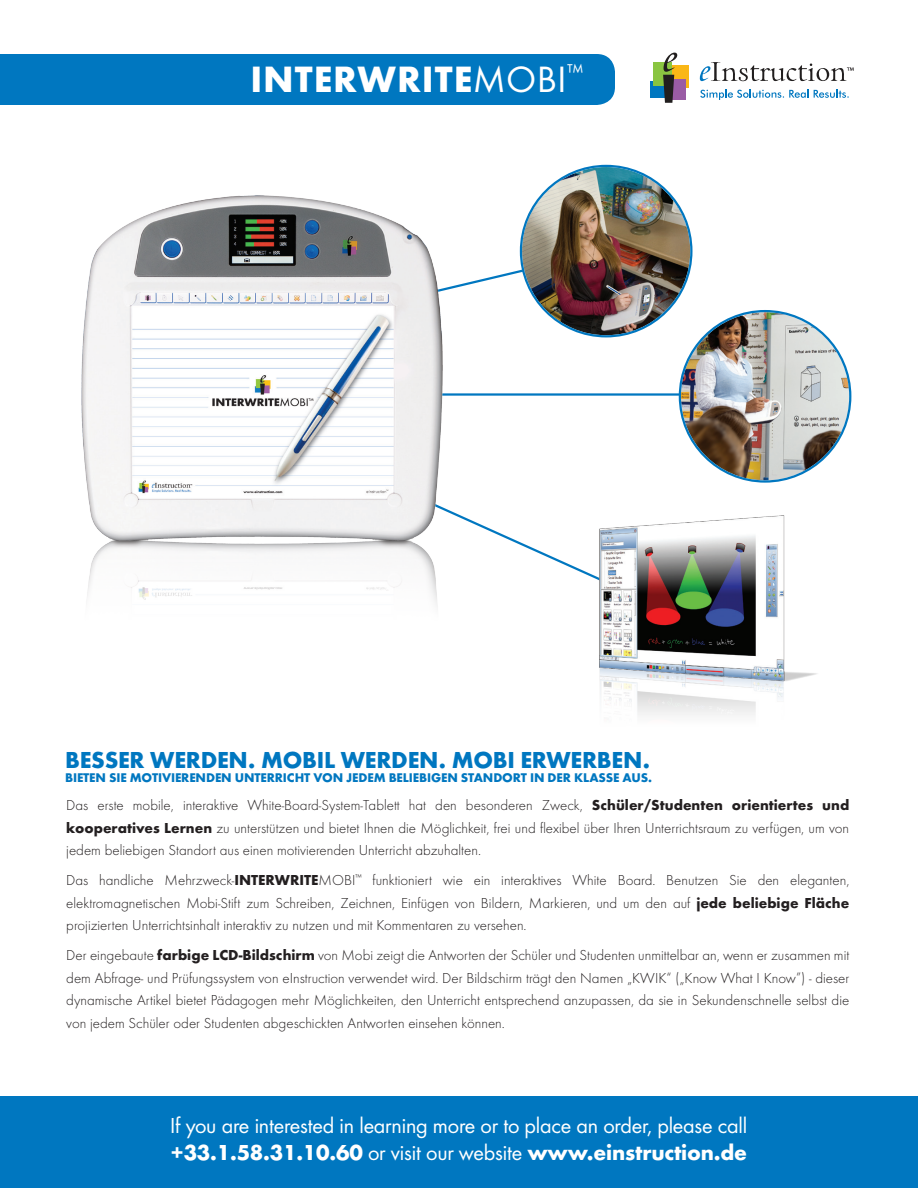
<style>
.page{position:relative;width:918px;height:1188px;background:#fff}
.page>*{position:absolute;margin:0;border:0;box-sizing:border-box;transform-origin:0 0}
.t1{font:700 38.1px "Futura T";letter-spacing:.025em;color:#fff}
.t2{font:700 24px "Futura T";letter-spacing:-.01em;color:#0077c0}
.t3{font:22.5px "Futura T Boo";letter-spacing:-.01em;color:#fff}
.t4{font:700 22.5px "Futura T";letter-spacing:-.01em;color:#fff}
.t5{font:300 15px/22.5px "Futura T";color:#231f20;text-align:justify}
.t6{font:700 13.05px "Futura T";letter-spacing:-.01em;color:#0077c0}
.s1{font-family:"Futura T Boo";font-weight:400}
.s2{font-weight:700}
</style>
<div class="page">
<div style="left:0;top:54px;width:615px;height:51px;background:#0077c0"></div>
<div style="left:0;top:1097px;width:918px;height:91px;background:#0077c0"></div>
<div style="left:667px;top:65px;width:21px;height:23px;background:#fab716"></div>
<div style="left:668px;top:79px;width:18px;height:21px;background:#9a5ca5"></div>
<div style="left:650px;top:81px;width:20px;height:17px;background:#0077c0"></div>
<div style="left:653px;top:62px;width:18px;height:24px;background:#8ac541"></div>
<svg style="left:663px;top:53px;width:14px;height:50px"></svg>
<svg style="left:700px;top:89px;width:149px;height:11px"></svg>
<svg style="left:700px;top:62px;width:154px;height:19px"></svg>
<svg style="left:468px;top:260px;width:77px;height:51px"></svg>
<svg style="left:468px;top:518px;width:118px;height:57px"></svg>
<hr style="left:343px;top:393px;width:399px;height:3px;background:#0077c0">
<img style="left:81px;top:195px;width:387px;height:410px">
<img style="left:681px;top:312px;width:168px;height:168px;border-radius:84px">
<img style="left:522px;top:167px;width:168px;height:168px;border-radius:84px">
<img style="left:586px;top:515px;width:231px;height:200px">
<p class="t1" style="left:250px;top:57px;width:334px">INTERWRITE<span class="s1">MOBI</span><sup>™</sup></p>
<p class="t2" style="left:65px;top:746px;width:586px">BESSER WERDEN. MOBIL WERDEN. MOBI ERWERBEN.</p>
<p class="t6" style="left:65px;top:770px;width:589px">BIETEN SIE MOTIVIERENDEN UNTERRICHT VON JEDEM BELIEBIGEN STANDORT IN DER KLASSE AUS.</p>
<p class="t5" style="left:66px;top:794px;width:784px">Das erste mobile, interaktive White-Board-System-Tablett hat den besonderen Zweck, <span class="s2">Schüler/Studenten orientiertes und kooperatives Lernen</span> zu unterstützen und bietet Ihnen die Möglichkeit, frei und flexibel über Ihren Unterrichtsraum zu verfügen, um von jedem beliebigen Standort aus einen motivierenden Unterricht abzuhalten.</p>
<p class="t5" style="left:66px;top:869px;width:785px">Das handliche Mehrzweck-<span class="s2">INTERWRITE</span>MOBI<sup>™</sup> funktioniert wie ein interaktives White Board. Benutzen Sie den eleganten, elektromagnetischen Mobi-Stift zum Schreiben, Zeichnen, Einfügen von Bildern, Markieren, und um den auf <span class="s2">jede beliebige Fläche </span>projizierten Unterrichtsinhalt interaktiv zu nutzen und mit Kommentaren zu versehen.</p>
<p class="t5" style="left:66px;top:944px;width:785px">Der eingebaute <span class="s2">farbige LCD-Bildschirm</span> von Mobi zeigt die Antworten der Schüler und Studenten unmittelbar an, wenn er zusammen mit dem Abfrage- und Prüfungssystem von eInstruction verwendet wird. Der Bildschirm trägt den Namen „KWIK“ („Know What I Know”) - dieser dynamische Artikel bietet Pädagogen mehr Möglichkeiten, den Unterricht entsprechend anzupassen, da sie in Sekundenschnelle selbst die von jedem Schüler oder Studenten abgeschickten Antworten einsehen können.</p>
<p class="t3" style="left:170px;top:1113px;width:579px">If you are interested in learning more or to place an order, please call</p>
<p class="t4" style="left:170px;top:1139px;width:578px">+33.1.58.31.10.60 <span class="s1">or visit our website</span> www.einstruction.de</p>
</div>
